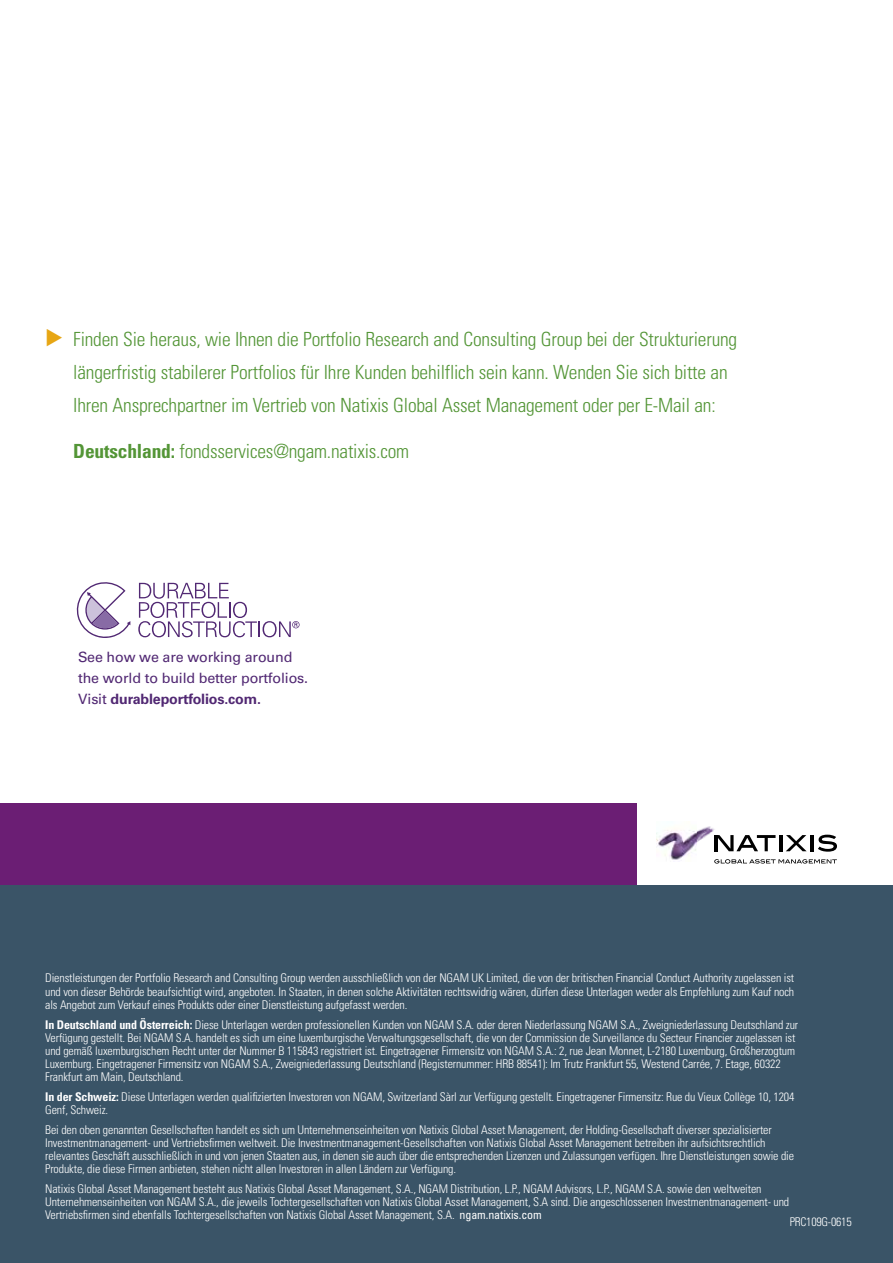
<style>
.page{position:relative;width:893px;height:1263px;background:#fff}
.page>*{position:absolute;margin:0;border:0;box-sizing:border-box;transform-origin:0 0}
.t1{font:300 condensed 19.5px/33px "Univers";letter-spacing:-.01em;color:#539536}
.t2{font:14.25px/21.1px "Univers LT Std";letter-spacing:-.01em;color:#512873}
.t3{font:300 condensed 12px/13.2px "Univers";letter-spacing:-.01em;color:#fff}
.s1{font-weight:700}
.s2{font-weight:400}
</style>
<div class="page">
<div style="left:0;top:825px;width:893px;height:438px;background:#3a5467"></div>
<hr style="left:0;top:162px;width:1px;height:746px;background:#008da8">
<div style="left:0;top:803px;width:637px;height:81px;background:#6b1e74"></div>
<div style="left:637px;top:803px;width:256px;height:81px;background:#fff"></div>
<hr style="left:779px;top:835px;width:3px;height:16px;background:#000">
<svg style="left:786px;top:835px;width:21px;height:16px"></svg>
<hr style="left:811px;top:835px;width:3px;height:16px;background:#000">
<svg style="left:818px;top:835px;width:19px;height:17px"></svg>
<img style="left:656px;top:826px;width:61px;height:34px">
<svg style="left:715px;top:835px;width:60px;height:16px"></svg>
<svg style="left:714px;top:859px;width:123px;height:4px"></svg>
<svg style="left:76px;top:582px;width:54px;height:56px"></svg>
<svg style="left:138px;top:583px;width:162px;height:54px"></svg>
<p class="t1" style="left:73px;top:322px;width:665px">Finden Sie heraus, wie Ihnen die Portfolio Research and Consulting Group bei der Strukturierung längerfristig stabilerer Portfolios für Ihre Kunden behilflich sein kann. Wenden Sie sich bitte an<br>Ihren Ansprechpartner im Vertrieb von Natixis Global Asset Management oder per E-Mail an:</p>
<h1 class="t1" style="left:73px;top:435px;width:338px"><span class="s1">Deutschland:</span> fondsservices@ngam.natixis.com</h1>
<p class="t2" style="left:78px;top:646px;width:232px">See how we are working around the world to build better portfolios.<br>Visit <span class="s1">durableportfolios.com.</span></p>
<p class="t3" style="left:45px;top:971px;width:751px;text-align:justify">Dienstleistungen der Portfolio Research and Consulting Group werden ausschließlich von der NGAM UK Limited, die von der britischen Financial Conduct Authority zugelassen ist und von dieser Behörde beaufsichtigt wird, angeboten. In Staaten, in denen solche Aktivitäten rechtswidrig wären, dürfen diese Unterlagen weder als Empfehlung zum Kauf noch als Angebot zum Verkauf eines Produkts oder einer Dienstleistung aufgefasst werden.</p>
<p class="t3" style="left:45px;top:1017px;width:755px"><span class="s1">In Deutschland und Österreich:</span> Diese Unterlagen werden professionellen Kunden von NGAM S.A. oder deren Niederlassung NGAM S.A., Zweigniederlassung Deutschland zur Verfügung gestellt. Bei NGAM S.A. handelt es sich um eine luxemburgische Verwaltungsgesellschaft, die von der Commission de Surveillance du Secteur Financier zugelassen ist und gemäß luxemburgischem Recht unter der Nummer B 115843 registriert ist. Eingetragener Firmensitz von NGAM S.A.: 2, rue Jean Monnet, L-2180 Luxemburg, Großherzogtum Luxemburg. Eingetragener Firmensitz von NGAM S.A., Zweigniederlassung Deutschland (Registernummer: HRB 88541): Im Trutz Frankfurt 55, Westend Carrée, 7. Etage, 60322<br>Frankfurt am Main, Deutschland.</p>
<p class="t3" style="left:45px;top:1090px;width:751px"><span class="s1">In der Schweiz:</span> Diese Unterlagen werden qualifizierten Investoren von NGAM, Switzerland Sàrl zur Verfügung gestellt. Eingetragener Firmensitz: Rue du Vieux Collège 10, 1204<br>Genf, Schweiz.</p>
<p class="t3" style="left:45px;top:1123px;width:750px">Bei den oben genannten Gesellschaften handelt es sich um Unternehmenseinheiten von Natixis Global Asset Management, der Holding-Gesellschaft diverser spezialisierter Investmentmanagement- und Vertriebsfirmen weltweit. Die Investmentmanagement-Gesellschaften von Natixis Global Asset Management betreiben ihr aufsichtsrechtlich relevantes Geschäft ausschließlich in und von jenen Staaten aus, in denen sie auch über die entsprechenden Lizenzen und Zulassungen verfügen. Ihre Dienstleistungen sowie die Produkte, die diese Firmen anbieten, stehen nicht allen Investoren in allen Ländern zur Verfügung.</p>
<p class="t3" style="left:45px;top:1182px;width:745px">Natixis Global Asset Management besteht aus Natixis Global Asset Management, S.A., NGAM Distribution, L.P., NGAM Advisors, L.P., NGAM S.A. sowie den weltweiten<br>Unternehmenseinheiten von NGAM S.A., die jeweils Tochtergesellschaften von Natixis Global Asset Management, S.A sind. Die angeschlossenen Investmentmanagement- und<br>Vertriebsfirmen sind ebenfalls Tochtergesellschaften von Natixis Global Asset Management, S.A. <span class="s2">ngam.natixis.com</span></p>
<p class="t3" style="left:790px;top:1215px;width:63px">PRC109G-0615</p>
</div>
